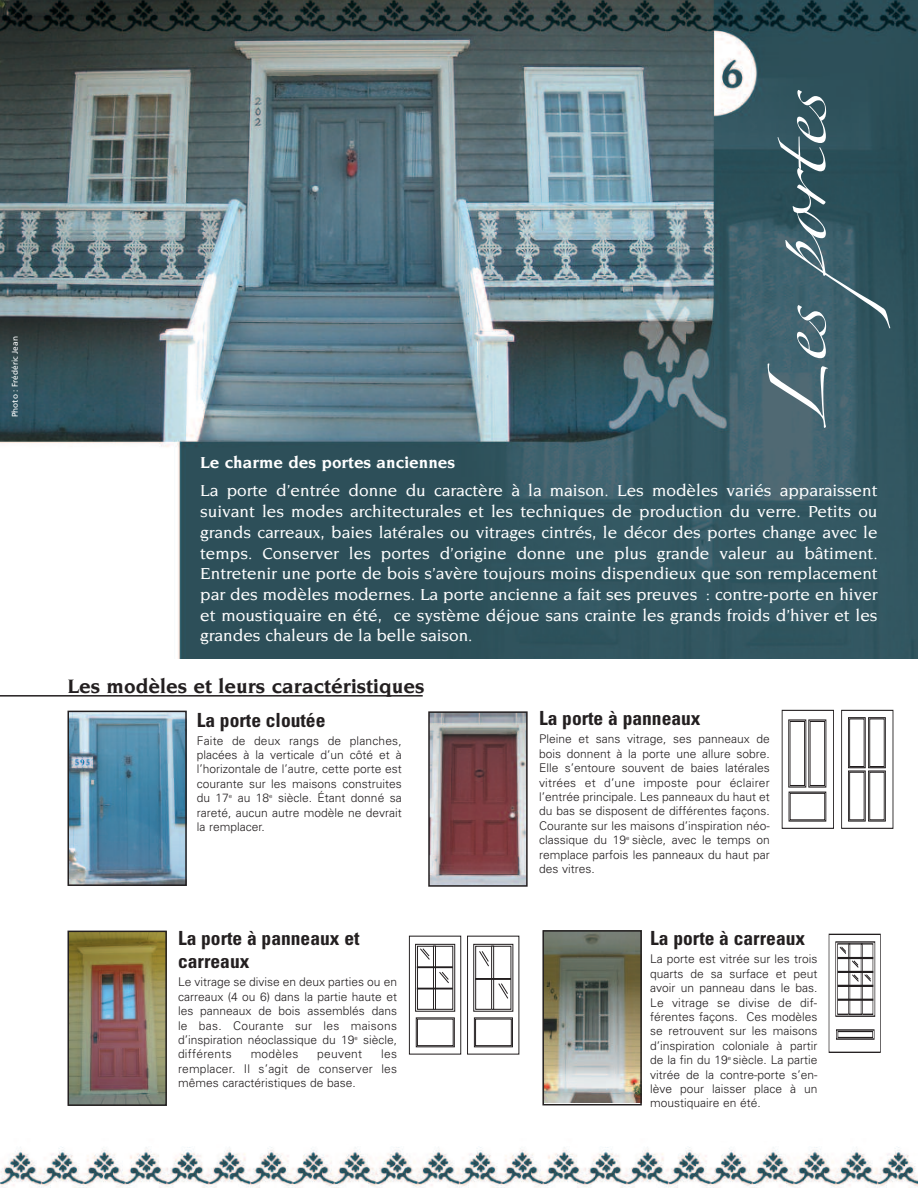
<style>
.page{position:relative;width:918px;height:1188px;background:#fff}
.page>*{position:absolute;margin:0;border:0;box-sizing:border-box;transform-origin:0 0}
.t1{font:51px "Zapfino";color:#fff;scale:1.15 1}
.t2{font:700 21px "Novarese";color:#231f20}
.t3{font:700 condensed 19.5px/23.4px "Univers";color:#231f20}
.t4{font:500 17.25px/20.7px "Novarese";color:#fff;text-align:justify}
.t5{font:700 17.25px "Novarese";color:#fff}
.t6{font:300 12px/14.4px "Univers";color:#231f20;text-align:justify}
.t7{font:300 12px "Univers";letter-spacing:.02em;color:#231f20}
.t8{font:8.25px "Frutiger";color:#fff}
</style>
<div class="page">
<img style="left:0;top:0;width:918px;height:1188px">
<div style="left:1px;top:659px;width:917px;height:142px;background:#fff"></div>
<img style="left:71px;top:714px;width:113px;height:169px">
<div style="left:68px;top:711px;width:119px;height:175px;border:2px solid #231f20"></div>
<div style="left:197px;top:712px;width:205px;height:170px;background:#fff"></div>
<div style="left:178px;top:931px;width:297px;height:213px;background:#fff"></div>
<div style="left:539px;top:711px;width:340px;height:192px;background:#fff"></div>
<div style="left:650px;top:931px;width:167px;height:210px;background:#fff"></div>
<img style="left:431px;top:714px;width:94px;height:170px">
<div style="left:428px;top:711px;width:100px;height:176px;border:2px solid #231f20"></div>
<img style="left:71px;top:934px;width:93px;height:169px">
<div style="left:68px;top:931px;width:99px;height:175px;border:2px solid #231f20"></div>
<img style="left:545px;top:933px;width:94px;height:169px">
<div style="left:542px;top:930px;width:100px;height:175px;border:2px solid #231f20"></div>
<hr style="left:0;top:695px;width:423px;height:2px;background:#231f20">
<div style="left:776px;top:708px;width:129px;height:150px;background:#fff"></div>
<div style="left:782px;top:710px;width:52px;height:119px;border:1px solid #231f20"></div>
<div style="left:789px;top:792px;width:37px;height:29px;border:1px solid #231f20"></div>
<div style="left:790px;top:793px;width:35px;height:27px;border:1px solid #231f20"></div>
<div style="left:790px;top:721px;width:15px;height:65px;border:1px solid #231f20"></div>
<div style="left:810px;top:721px;width:15px;height:65px;border:1px solid #231f20"></div>
<div style="left:841px;top:710px;width:52px;height:119px;border:1px solid #231f20"></div>
<div style="left:848px;top:771px;width:18px;height:50px;border:1px solid #231f20"></div>
<div style="left:849px;top:772px;width:15px;height:48px;border:1px solid #231f20"></div>
<div style="left:868px;top:771px;width:18px;height:50px;border:1px solid #231f20"></div>
<div style="left:848px;top:717px;width:18px;height:51px;border:1px solid #231f20"></div>
<div style="left:849px;top:719px;width:15px;height:48px;border:1px solid #231f20"></div>
<div style="left:868px;top:717px;width:18px;height:51px;border:1px solid #231f20"></div>
<div style="left:403px;top:930px;width:125px;height:182px;background:#fff"></div>
<div style="left:415px;top:944px;width:40px;height:68px;border:1px solid #231f20"></div>
<div style="left:417px;top:946px;width:36px;height:64px;border:1px solid #231f20"></div>
<div style="left:433px;top:946px;width:3px;height:64px;border:1px solid #231f20"></div>
<div style="left:417px;top:988px;width:36px;height:1px;border:1px solid #231f20"></div>
<div style="left:417px;top:966px;width:36px;height:2px;border:1px solid #231f20"></div>
<div style="left:409px;top:936px;width:52px;height:118px;border:1px solid #231f20"></div>
<div style="left:416px;top:1018px;width:39px;height:29px;border:1px solid #231f20"></div>
<div style="left:417px;top:1019px;width:37px;height:27px;border:1px solid #231f20"></div>
<div style="left:473px;top:944px;width:40px;height:68px;border:1px solid #231f20"></div>
<div style="left:475px;top:946px;width:36px;height:64px;border:1px solid #231f20"></div>
<div style="left:491px;top:946px;width:3px;height:64px;border:1px solid #231f20"></div>
<div style="left:475px;top:978px;width:36px;height:2px;border:1px solid #231f20"></div>
<div style="left:467px;top:936px;width:52px;height:118px;border:1px solid #231f20"></div>
<div style="left:474px;top:1018px;width:39px;height:29px;border:1px solid #231f20"></div>
<div style="left:475px;top:1019px;width:37px;height:27px;border:1px solid #231f20"></div>
<svg style="left:439px;top:972px;width:10px;height:11px"></svg>
<svg style="left:420px;top:948px;width:10px;height:12px"></svg>
<svg style="left:498px;top:983px;width:10px;height:16px"></svg>
<svg style="left:479px;top:951px;width:10px;height:16px"></svg>
<div style="left:829px;top:934px;width:52px;height:119px;border:1px solid #231f20"></div>
<div style="left:835px;top:942px;width:40px;height:75px;border:1px solid #231f20"></div>
<div style="left:838px;top:1031px;width:35px;height:7px;border:1px solid #231f20"></div>
<div style="left:838px;top:957px;width:35px;height:2px;border:1px solid #231f20"></div>
<div style="left:838px;top:971px;width:35px;height:2px;border:1px solid #231f20"></div>
<div style="left:838px;top:985px;width:35px;height:2px;border:1px solid #231f20"></div>
<div style="left:838px;top:999px;width:35px;height:2px;border:1px solid #231f20"></div>
<svg style="left:840px;top:947px;width:6px;height:7px"></svg>
<svg style="left:852px;top:960px;width:7px;height:8px"></svg>
<svg style="left:852px;top:974px;width:19px;height:8px"></svg>
<p class="t8" style="left:12px;top:417px;width:82px;rotate:-90deg">Photo : Frédéric Jean</p>
<h1 class="t1" style="left:778px;top:430px;width:298px;rotate:-90deg">L es portes</h1>
<h3 class="t5" style="left:200px;top:455px;width:256px">Le charme des portes anciennes</h3>
<p class="t4" style="left:200px;top:481px;width:679px">La porte d’entrée donne du caractère à la maison. Les modèles variés apparaissent suivant les modes architecturales et les techniques de production du verre. Petits ou grands carreaux, baies latérales ou vitrages cintrés, le décor des portes change avec le temps. Conserver les portes d’origine donne une plus grande valeur au bâtiment.<br>Entretenir une porte de bois s’avère toujours moins dispendieux que son remplacement par des modèles modernes. La porte ancienne a fait ses preuves : contre-porte en hiver et moustiquaire en été, ce système déjoue sans crainte les grands froids d’hiver et les grandes chaleurs de la belle saison.</p>
<h2 class="t2" style="left:68px;top:678px;width:359px">Les modèles et leurs caractéristiques</h2>
<h3 class="t3" style="left:197px;top:710px;width:130px">La porte cloutée</h3>
<p class="t6" style="left:197px;top:734px;width:206px">Faite de deux rangs de planches, placées à la verticale d’un côté et à l’horizontale de l’autre, cette porte est courante sur les maisons construites du 17<sup>e</sup> au 18<sup>e</sup> siècle. Étant donné sa rareté, aucun autre modèle ne devrait la remplacer.</p>
<h3 class="t3" style="left:178px;top:928px;width:183px">La porte à panneaux et carreaux</h3>
<p class="t6" style="left:178px;top:976px;width:221px">Le vitrage se divise en deux parties ou en carreaux (4 ou 6) dans la partie haute et les panneaux de bois assemblés dans le bas. Courante sur les maisons d’inspiration néoclassique du 19<sup>e</sup> siècle, différents</p>
<p class="t6" style="left:178px;top:1048px;width:221px;text-indent:203px">les remplacer. Il s’agit de conserver les mêmes caractéristiques de base.</p>
<p class="t7" style="left:251px;top:1050px;width:49px">modèles</p>
<p class="t7" style="left:317px;top:1050px;width:46px">peuvent</p>
<h3 class="t3" style="left:539px;top:708px;width:163px">La porte à panneaux</h3>
<p class="t6" style="left:539px;top:733px;width:232px">Pleine et sans vitrage, ses panneaux de bois donnent à la porte une allure sobre.<br>Elle s’entoure souvent de baies latérales vitrées et d’une imposte pour éclairer l’entrée principale. Les panneaux du haut et du bas se disposent de différentes façons.<br>Courante sur les maisons d’inspiration néo&shy;classique du 19<sup>e</sup> siècle, avec le temps on remplace parfois les panneaux du haut par des vitres.</p>
<h3 class="t3" style="left:650px;top:928px;width:157px">La porte à carreaux</h3>
<p class="t6" style="left:650px;top:953px;width:169px">La porte est vitrée sur les trois quarts de sa surface et peut avoir un panneau dans le bas.<br>Le vitrage se divise de dif&shy;férentes façons. Ces modèles se retrouvent sur les maisons d’inspiration coloniale à partir de la fin du 19<sup>e</sup> siècle. La partie vitrée de la contre-porte s’en&shy;lève pour laisser place à un moustiquaire en été.</p>
</div>
